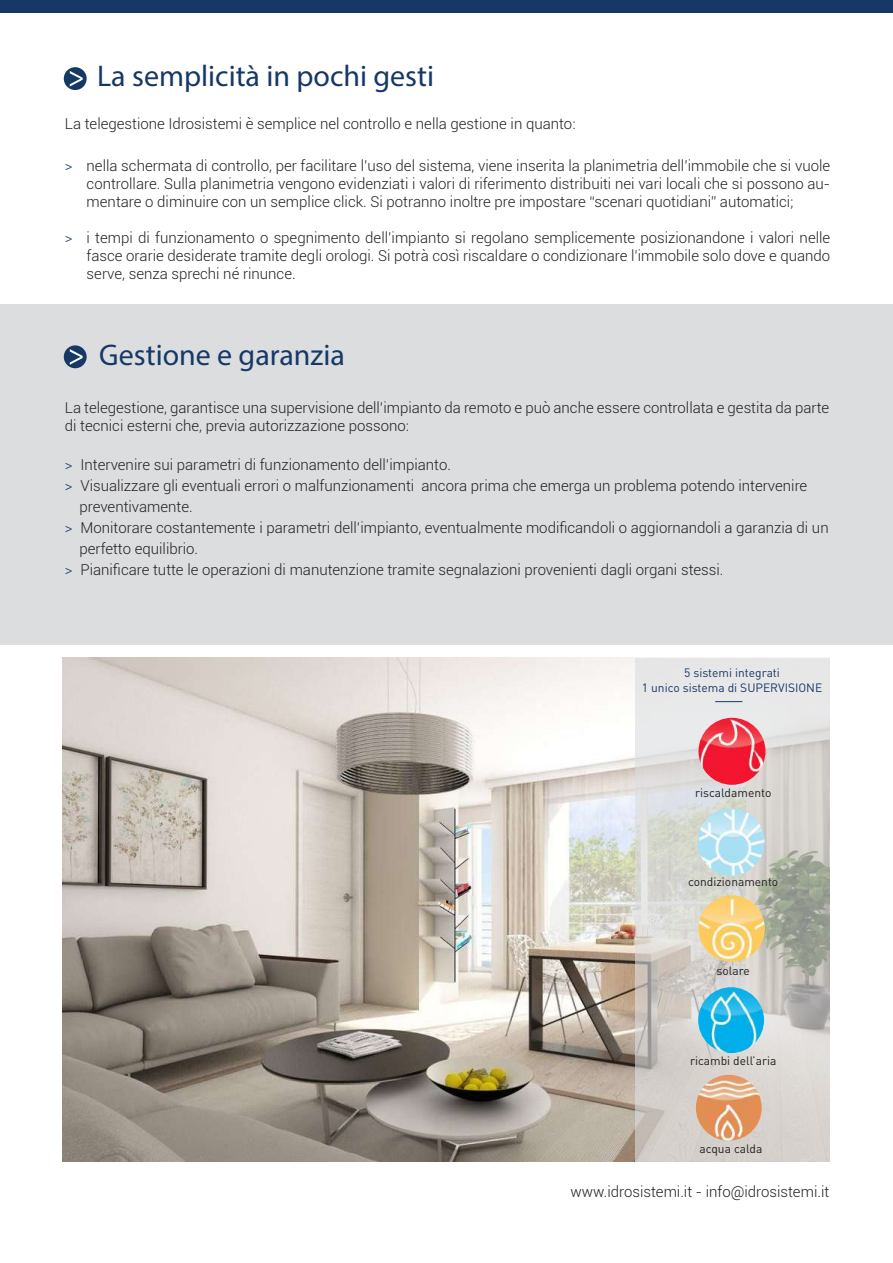
<style>
.page{position:relative;width:893px;height:1263px;background:#fff}
.page>*{position:absolute;margin:0;border:0;box-sizing:border-box;transform-origin:0 0}
.t1{font:30px "Myriad Pro";color:#163867}
.t2{font:300 15px/18px "Roboto";color:#231f20;text-align:justify}
.t3{font:300 15px "Roboto";color:#163867}
.t4{font:12px "DINOT";color:#231f20}
.t5{font:12px/14.4px "DINOT";color:#163867;text-align:center}
.s1{color:#163867}
</style>
<div class="page">
<div style="left:0;top:0;width:893px;height:13px;background:#163867"></div>
<div style="left:0;top:304px;width:893px;height:341px;background:#dcdddf"></div>
<svg style="left:64px;top:345px;width:23px;height:23px"></svg>
<svg style="left:70px;top:349px;width:13px;height:16px"></svg>
<img style="left:62px;top:658px;width:573px;height:503px">
<svg style="left:635px;top:658px;width:194px;height:503px;background:#d3d1cd"></svg>
<img style="left:698px;top:718px;width:67px;height:67px;border-radius:33px">
<img style="left:698px;top:808px;width:67px;height:67px">
<img style="left:698px;top:895px;width:67px;height:67px;border-radius:33px">
<img style="left:698px;top:987px;width:66px;height:66px;border-radius:33px">
<svg style="left:64px;top:67px;width:23px;height:23px"></svg>
<svg style="left:70px;top:71px;width:13px;height:16px"></svg>
<svg style="left:715px;top:701px;width:27px;height:1px"></svg>
<img style="left:696px;top:1075px;width:66px;height:66px;border-radius:33px">
<h1 class="t1" style="left:97px;top:58px;width:338px">La semplicità in pochi gesti</h1>
<p class="t2" style="left:65px;top:114px;width:512px">La telegestione Idrosistemi è semplice nel controllo e nella gestione in quanto:</p>
<p class="t3" style="left:65px;top:155px;width:9px">&gt;</p>
<p class="t2" style="left:87px;top:156px;width:745px">nella schermata di controllo, per facilitare l’uso del sistema, viene inserita la planimetria dell’immobile che si vuole controllare. Sulla planimetria vengono evidenziati i valori di riferimento distribuiti nei vari locali che si possono au&shy;mentare o diminuire con un semplice click. Si potranno inoltre pre impostare “scenari quotidiani” automatici;</p>
<p class="t2" style="left:87px;top:228px;width:745px">i tempi di funzionamento o spegnimento dell’impianto si regolano semplicemente posizionandone i valori nelle fasce orarie desiderate tramite degli orologi. Si potrà così riscaldare o condizionare l’immobile solo dove e quando serve, senza sprechi né rinunce.</p>
<p class="t3" style="left:65px;top:227px;width:9px">&gt;</p>
<h1 class="t1" style="left:99px;top:337px;width:247px">Gestione e garanzia</h1>
<p class="t2" style="left:65px;top:398px;width:766px">La telegestione, garantisce una supervisione dell’impianto da remoto e può anche essere controllata e gestita da parte di tecnici esterni che, previa autorizzazione possono:</p>
<p class="t2" style="left:65px;top:455px;width:388px"><span class="s1">&gt;</span> Intervenire sui parametri di funzionamento dell’impianto.</p>
<p class="t2" style="left:65px;top:476px;width:744px"><span class="s1">&gt;</span> Visualizzare gli eventuali errori o malfunzionamenti ancora prima che emerga un problema potendo intervenire</p>
<p class="t2" style="left:79px;top:497px;width:115px">preventivamente.</p>
<p class="t2" style="left:65px;top:518px;width:765px"><span class="s1">&gt;</span> Monitorare costantemente i parametri dell’impianto, eventualmente modificandoli o aggiornandoli a garanzia di un</p>
<p class="t2" style="left:79px;top:539px;width:120px">perfetto equilibrio.</p>
<p class="t2" style="left:65px;top:560px;width:660px"><span class="s1">&gt;</span> Pianificare tutte le operazioni di manutenzione tramite segnalazioni provenienti dagli organi stessi.</p>
<p class="t5" style="left:642px;top:665px;width:182px">5 sistemi integrati<br>1 unico sistema di SUPERVISIONE</p>
<p class="t4" style="left:695px;top:785px;width:78px">riscaldamento</p>
<p class="t4" style="left:688px;top:874px;width:92px">condizionamento</p>
<p class="t4" style="left:717px;top:963px;width:35px">solare</p>
<p class="t4" style="left:690px;top:1053px;width:88px">ricambi dell’aria</p>
<p class="t4" style="left:699px;top:1141px;width:64px">acqua calda</p>
<p class="t2" style="left:571px;top:1182px;width:260px">www.idrosistemi.it - info@idrosistemi.it</p>
</div>
